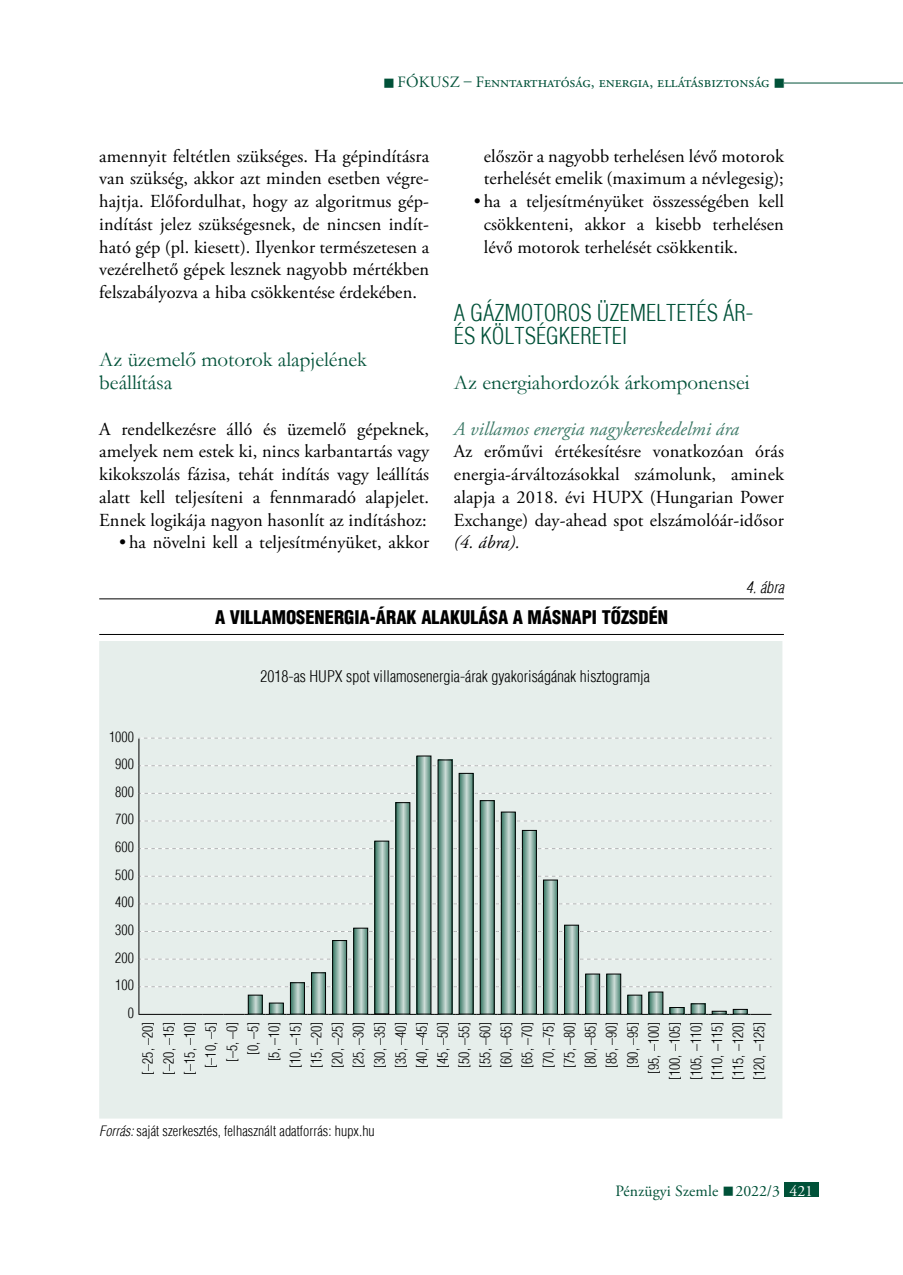
<style>
.page{position:relative;width:903px;height:1275px;background:#fff}
.page>*{position:absolute;margin:0;border:0;box-sizing:border-box;transform-origin:0 0}
.t1{font:300 condensed 22.75px/22.8px "H Helvetica";color:#005138}
.t2{font:21px/22.8px "Garamond";color:#005138}
.t3{font:italic 19.25px "Adobe Garamond Pro";color:#407c6a}
.t4{font:18.38px/22.8px "Adobe Garamond Pro";letter-spacing:-.005em;color:#000;text-align:justify}
.t5{font:900 condensed 18.38px "H Helvetica";color:#000}
.t6{font:italic 18.38px "Adobe Garamond Pro";color:#000}
.t7{font:15.75px "Adobe Garamond Pro";color:#005138}
.t8{font:300 condensed 15.75px "H Helvetica";color:#000}
.t9{font:italic 300 condensed 15.75px "H Helvetica";color:#000}
.t10{font:300 condensed 14px/21px "H Helvetica";color:#000;text-align:right}
.s1{font-style:italic}
.s2{color:#fff}
</style>
<div class="page">
<hr style="left:784px;top:83px;width:119px;height:1px;background:#005138">
<div style="left:784px;top:1182px;width:35px;height:15px;background:#005138"></div>
<hr style="left:99px;top:598px;width:685px;height:1px;background:#000">
<hr style="left:99px;top:634px;width:685px;height:1px;background:#000">
<div style="left:99px;top:641px;width:683px;height:477px;background:#e6eeeb"></div>
<svg style="left:138px;top:738px;width:633px;height:277px;background:#e1e9e6"></svg>
<svg style="left:376px;top:843px;width:11px;height:169px;background:#92b4aa"></svg>
<div style="left:374px;top:841px;width:15px;height:173px;border:1px solid #000"></div>
<svg style="left:250px;top:997px;width:11px;height:15px"></svg>
<div style="left:248px;top:995px;width:15px;height:19px;border:1px solid #000"></div>
<svg style="left:271px;top:1005px;width:11px;height:7px"></svg>
<div style="left:269px;top:1003px;width:15px;height:11px;border:1px solid #000"></div>
<svg style="left:292px;top:984px;width:11px;height:28px"></svg>
<div style="left:290px;top:982px;width:15px;height:32px;border:1px solid #000"></div>
<svg style="left:313px;top:974px;width:11px;height:38px"></svg>
<div style="left:311px;top:972px;width:15px;height:42px;border:1px solid #000"></div>
<svg style="left:334px;top:942px;width:11px;height:70px"></svg>
<div style="left:332px;top:940px;width:15px;height:74px;border:1px solid #000"></div>
<svg style="left:355px;top:930px;width:11px;height:82px"></svg>
<div style="left:353px;top:928px;width:15px;height:86px;border:1px solid #000"></div>
<svg style="left:397px;top:804px;width:11px;height:208px;background:#92b4aa"></svg>
<div style="left:395px;top:802px;width:15px;height:212px;border:1px solid #000"></div>
<svg style="left:418px;top:758px;width:11px;height:254px;background:#92b4a9"></svg>
<div style="left:416px;top:756px;width:15px;height:258px;border:1px solid #000"></div>
<svg style="left:440px;top:761px;width:10px;height:251px;background:#98b8ae"></svg>
<div style="left:438px;top:759px;width:14px;height:255px;border:1px solid #000"></div>
<svg style="left:461px;top:775px;width:10px;height:237px;background:#97b8ae"></svg>
<div style="left:459px;top:773px;width:14px;height:241px;border:1px solid #000"></div>
<svg style="left:482px;top:802px;width:11px;height:210px;background:#93b5ab"></svg>
<div style="left:480px;top:800px;width:15px;height:214px;border:1px solid #000"></div>
<svg style="left:503px;top:814px;width:11px;height:198px;background:#93b5ab"></svg>
<div style="left:501px;top:812px;width:15px;height:202px;border:1px solid #000"></div>
<svg style="left:524px;top:832px;width:11px;height:180px;background:#93b5ab"></svg>
<div style="left:522px;top:830px;width:15px;height:184px;border:1px solid #000"></div>
<svg style="left:545px;top:882px;width:11px;height:130px"></svg>
<div style="left:543px;top:880px;width:15px;height:134px;border:1px solid #000"></div>
<svg style="left:566px;top:927px;width:11px;height:85px"></svg>
<div style="left:564px;top:925px;width:15px;height:89px;border:1px solid #000"></div>
<svg style="left:587px;top:976px;width:11px;height:36px"></svg>
<div style="left:585px;top:974px;width:15px;height:40px;border:1px solid #000"></div>
<svg style="left:608px;top:976px;width:11px;height:36px"></svg>
<div style="left:606px;top:974px;width:15px;height:40px;border:1px solid #000"></div>
<svg style="left:629px;top:997px;width:11px;height:15px"></svg>
<div style="left:627px;top:995px;width:15px;height:19px;border:1px solid #000"></div>
<svg style="left:650px;top:994px;width:11px;height:18px"></svg>
<div style="left:648px;top:992px;width:15px;height:22px;border:1px solid #000"></div>
<svg style="left:671px;top:1009px;width:11px;height:3px"></svg>
<div style="left:669px;top:1007px;width:15px;height:7px;border:1px solid #000"></div>
<svg style="left:693px;top:1005px;width:10px;height:7px"></svg>
<div style="left:691px;top:1003px;width:14px;height:11px;border:1px solid #000"></div>
<div style="left:712px;top:1011px;width:14px;height:3px;border:1px solid #000"></div>
<div style="left:733px;top:1009px;width:15px;height:5px;border:1px solid #000"></div>
<p class="t7" style="left:383px;top:73px;width:404px">■ Fókusz – Fenntarthatóság, energia, ellátásbiztonság ■</p>
<p class="t4" style="left:484px;top:145px;width:302px">először a nagyobb terhelésen lévő motorok terhelését emelik (maximum a névlegesig);</p>
<p class="t4" style="left:484px;top:191px;width:302px;text-indent:-10px">• ha a teljesítményüket összességében kell csökkenteni, akkor a kisebb terhelésen lévő motorok terhelését csökkentik.</p>
<p class="t4" style="left:99px;top:145px;width:332px">amennyit feltétlen szükséges. Ha gépindításra van szükség, akkor azt minden esetben végre&shy;hajtja. Előfordulhat, hogy az algoritmus gép&shy;indítást jelez szükségesnek, de nincsen indít&shy;ható gép (pl. kiesett). Ilyenkor természetesen a vezérelhető gépek lesznek nagyobb mértékben felszabályozva a hiba csökkentése érdekében.</p>
<p class="t1" style="left:454px;top:301px;width:301px">A gázmotoros üzemeltetés ár&shy;és költségkeretei</p>
<p class="t2" style="left:454px;top:371px;width:297px">Az energiahordozók árkomponensei</p>
<p class="t3" style="left:454px;top:417px;width:286px">A villamos energia nagykereskedelmi ára</p>
<p class="t4" style="left:454px;top:441px;width:332px">Az erőművi értékesítésre vonatkozóan órás energia-árváltozásokkal számolunk, aminek alapja a 2018. évi HUPX (Hungarian Power Exchange) day-ahead spot elszámolóár-idősor</p>
<p class="t6" style="left:454px;top:532px;width:68px">(4. ábra).</p>
<p class="t9" style="left:746px;top:578px;width:40px">4. ábra</p>
<p class="t5" style="left:215px;top:606px;width:454px">A VILLAMOSENERGIA-ÁRAK ALAKULÁSA A MÁSNAPI TŐZSDÉN</p>
<p class="t2" style="left:99px;top:348px;width:269px">Az üzemelő motorok alapjelének beállítása</p>
<p class="t4" style="left:99px;top:418px;width:331px">A rendelkezésre álló és üzemelő gépeknek, amelyek nem estek ki, nincs karbantartás vagy kikokszolás fázisa, tehát indítás vagy leállítás alatt kell teljesíteni a fennmaradó alapjelet.<br>Ennek logikája nagyon hasonlít az indításhoz:</p>
<p class="t4" style="left:119px;top:532px;width:312px">• ha növelni kell a teljesítményüket, akkor</p>
<p class="t8" style="left:261px;top:667px;width:391px">2018-as HUPX spot villamosenergia-árak gyakoriságának hisztogramja</p>
<p class="t10" style="left:109px;top:722px;width:26px;line-height:27.7px">1000<br>900<br>800<br>700<br>600<br>500<br>400<br>300<br>200<br>100<br>0</p>
<p class="t10" style="left:137px;top:1080px;width:60px;rotate:-90deg">[–25, –20] [–20, –15] [–15, –10] [–10, –5] [–5, –0]<br>[0, –5]<br>[5, –10] [10, –15] [15, –20] [20, –25] [25, –30] [30, –35] [35, –40] [40, –45] [45, –50] [50, –55] [55, –60] [60, –65] [65, –70] [70, –75] [75, –80] [80, –85] [85, –90] [90, –95] [95, –100] [100, –105] [105, –110] [110, –115] [115, –120] [120, –125]</p>
<p class="t10" style="left:99px;top:1120px;width:277px"><span class="s1">Forrás:</span> saját szerkesztés, felhasznált adatforrás: hupx.hu</p>
<p class="t7" style="left:615px;top:1181px;width:199px">Pénzügyi Szemle ■ 2022/3 <span class="s2">421</span></p>
</div>
